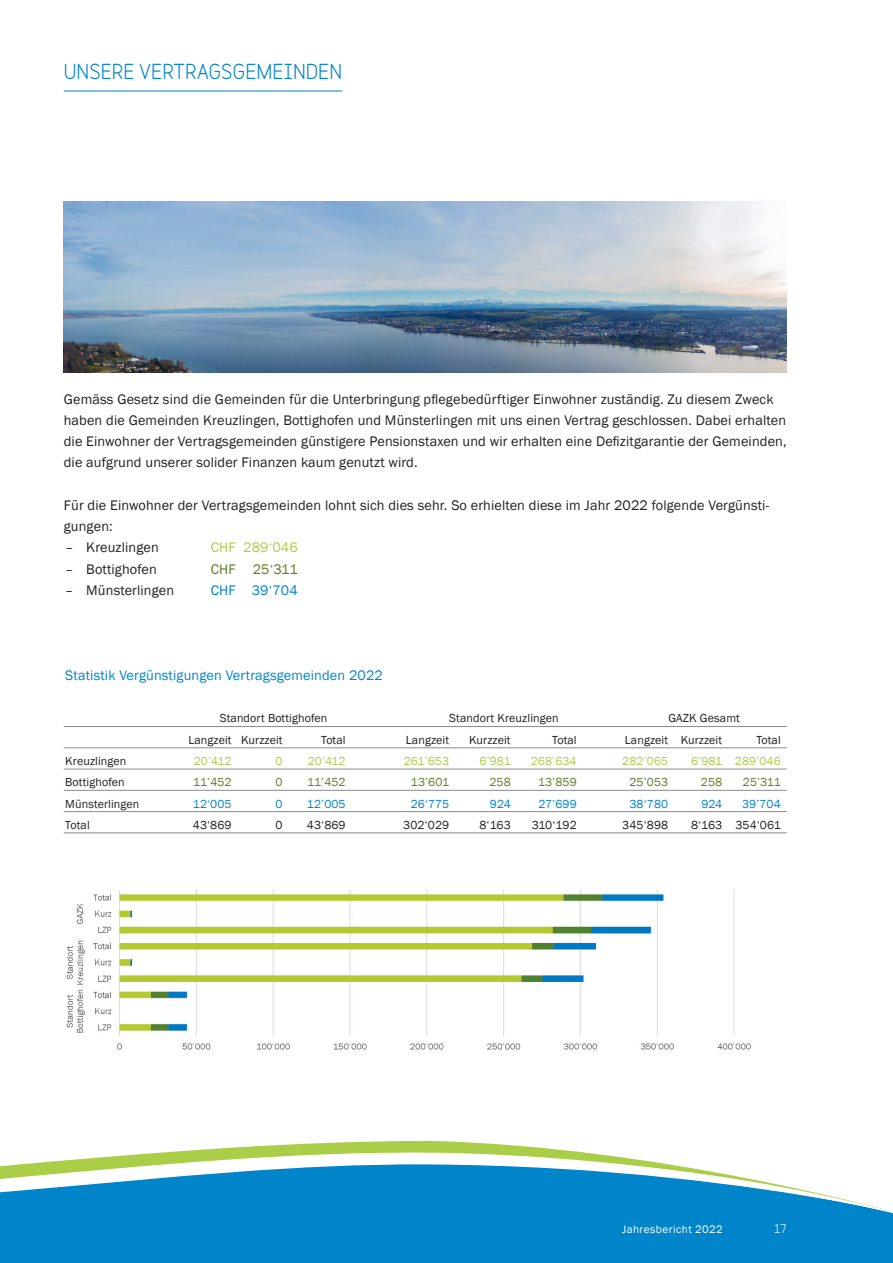
<style>
.page{position:relative;width:893px;height:1263px;background:#fff}
.page>*{position:absolute;margin:0;border:0;box-sizing:border-box;transform-origin:0 0}
.t1{font:700 19.5px "Variable";letter-spacing:.005em;color:#0084ca}
.t2{font:14.25px/21.3px "Franklin Gothic";letter-spacing:.01em;color:#231f20}
.t3{font:14.25px "Franklin Gothic";letter-spacing:.01em;color:#0084ca}
.t4{font:14.25px "Franklin Gothic";letter-spacing:.01em;color:#abce49}
.t5{font:14.25px "Franklin Gothic";letter-spacing:.01em;color:#617b26}
.t6{font:12px "Franklin Gothic";letter-spacing:.01em;color:#231f20}
.t7{font:12px "Franklin Gothic";letter-spacing:.01em;color:#abce49}
.t8{font:12px "Franklin Gothic";letter-spacing:.01em;color:#617b26}
.t9{font:12px "Franklin Gothic";letter-spacing:.01em;color:#0084ca}
.t10{font:11.25px "Franklin Gothic";letter-spacing:.04em;color:#fff}
.t11{font:700 11.25px "Variable";color:#fff}
.s1{font-size:14.1px}
</style>
<div class="page">
<svg style="left:262px;top:1140px;width:257px;height:6px"></svg>
<div style="left:0;top:1223px;width:893px;height:40px;background:#0084ca"></div>
<svg style="left:0;top:1146px;width:893px;height:77px;fill:#0084ca"></svg>
<hr style="left:64px;top:91px;width:278px;height:1px;background:#0084ca">
<img style="left:64px;top:202px;width:723px;height:170px">
<hr style="left:64px;top:726px;width:723px;height:1px;background:#8a8c8f">
<hr style="left:64px;top:747px;width:723px;height:1px;background:#8a8c8f">
<hr style="left:64px;top:769px;width:723px;height:1px;background:#8a8c8f">
<hr style="left:64px;top:790px;width:723px;height:1px;background:#8a8c8f">
<hr style="left:64px;top:811px;width:723px;height:1px;background:#8a8c8f">
<hr style="left:64px;top:832px;width:723px;height:1px;background:#8a8c8f">
<img style="left:66px;top:889px;width:685px;height:161px">
<h1 class="t1" style="left:64px;top:60px;width:280px">UNSERE VERTRAGSGEMEINDEN</h1>
<p class="t2" style="left:64px;top:388px;width:724px">Gemäss Gesetz sind die Gemeinden für die Unterbringung pflegebedürftiger Einwohner zuständig. Zu diesem Zweck haben die Gemeinden Kreuzlingen, Bottighofen und Münsterlingen mit uns einen Vertrag geschlossen. Dabei erhalten die Einwohner der Vertragsgemeinden günstigere Pensionstaxen und wir erhalten eine Defizitgarantie der Gemeinden, die aufgrund unserer solider Finanzen kaum genutzt wird.</p>
<p class="t2" style="left:64px;top:495px;width:707px">Für die Einwohner der Vertragsgemeinden lohnt sich dies sehr. So erhielten diese im Jahr 2022 folgende Vergünsti&shy;gungen:</p>
<p class="t2" style="left:65px;top:537px;width:95px"><span class="s1">–</span> Kreuzlingen</p>
<p class="t4" style="left:211px;top:539px;width:88px">CHF 289‘046</p>
<p class="t2" style="left:65px;top:558px;width:93px"><span class="s1">–</span> Bottighofen</p>
<p class="t5" style="left:211px;top:560px;width:88px">CHF 25‘311</p>
<p class="t2" style="left:65px;top:580px;width:110px"><span class="s1">–</span> Münsterlingen</p>
<p class="t3" style="left:211px;top:581px;width:88px">CHF 39‘704</p>
<p class="t3" style="left:65px;top:666px;width:319px">Statistik Vergünstigungen Vertragsgemeinden 2022</p>
<p class="t6" style="left:220px;top:711px;width:109px">Standort Bottighofen</p>
<p class="t6" style="left:449px;top:711px;width:111px">Standort Kreuzlingen</p>
<p class="t6" style="left:668px;top:711px;width:73px">GAZK Gesamt</p>
<p class="t6" style="left:188px;top:732px;width:96px">Langzeit Kurzzeit</p>
<p class="t6" style="left:321px;top:732px;width:26px">Total</p>
<p class="t6" style="left:406px;top:732px;width:45px">Langzeit</p>
<p class="t6" style="left:469px;top:732px;width:43px">Kurzzeit</p>
<p class="t6" style="left:552px;top:732px;width:26px">Total</p>
<p class="t6" style="left:625px;top:732px;width:99px">Langzeit Kurzzeit</p>
<p class="t6" style="left:756px;top:732px;width:26px">Total</p>
<p class="t6" style="left:65px;top:753px;width:63px">Kreuzlingen</p>
<p class="t7" style="left:194px;top:753px;width:39px">20’412</p>
<p class="t7" style="left:276px;top:753px;width:9px">0</p>
<p class="t7" style="left:308px;top:753px;width:39px">20’412</p>
<p class="t7" style="left:404px;top:753px;width:47px">261’653</p>
<p class="t7" style="left:480px;top:753px;width:33px">6’981</p>
<p class="t7" style="left:531px;top:753px;width:47px">268’634</p>
<p class="t7" style="left:622px;top:753px;width:47px">282’065</p>
<p class="t7" style="left:691px;top:753px;width:91px">6’981 289’046</p>
<p class="t6" style="left:65px;top:775px;width:61px">Bottighofen</p>
<p class="t8" style="left:193px;top:775px;width:40px">11’452</p>
<p class="t8" style="left:276px;top:775px;width:9px">0</p>
<p class="t8" style="left:307px;top:775px;width:40px">11’452</p>
<p class="t8" style="left:411px;top:775px;width:40px">13’601</p>
<p class="t8" style="left:489px;top:775px;width:23px">258</p>
<p class="t8" style="left:538px;top:775px;width:40px">13’859</p>
<p class="t8" style="left:629px;top:775px;width:40px">25’053</p>
<p class="t8" style="left:701px;top:775px;width:23px">258</p>
<p class="t8" style="left:743px;top:775px;width:39px">25’311</p>
<p class="t6" style="left:65px;top:796px;width:76px">Münsterlingen</p>
<p class="t9" style="left:193px;top:796px;width:40px">12‘005</p>
<p class="t9" style="left:276px;top:796px;width:9px">0</p>
<p class="t9" style="left:307px;top:796px;width:40px">12’005</p>
<p class="t9" style="left:411px;top:796px;width:40px">26‘775</p>
<p class="t9" style="left:490px;top:796px;width:22px">924</p>
<p class="t9" style="left:538px;top:796px;width:40px">27’699</p>
<p class="t9" style="left:629px;top:796px;width:40px">38‘780</p>
<p class="t9" style="left:701px;top:796px;width:22px">924</p>
<p class="t9" style="left:742px;top:796px;width:40px">39’704</p>
<p class="t6" style="left:65px;top:817px;width:26px">Total</p>
<p class="t6" style="left:193px;top:817px;width:40px">43‘869</p>
<p class="t6" style="left:276px;top:817px;width:9px">0</p>
<p class="t6" style="left:307px;top:817px;width:40px">43‘869</p>
<p class="t6" style="left:403px;top:817px;width:47px">302‘029</p>
<p class="t6" style="left:479px;top:817px;width:33px">8‘163</p>
<p class="t6" style="left:532px;top:817px;width:46px">310‘192</p>
<p class="t6" style="left:622px;top:817px;width:47px">345‘898</p>
<p class="t6" style="left:691px;top:817px;width:91px">8‘163 354‘061</p>
<p class="t10" style="left:622px;top:1222px;width:102px">Jahresbericht 2022</p>
<p class="t11" style="left:774px;top:1222px;width:14px">17</p>
</div>
